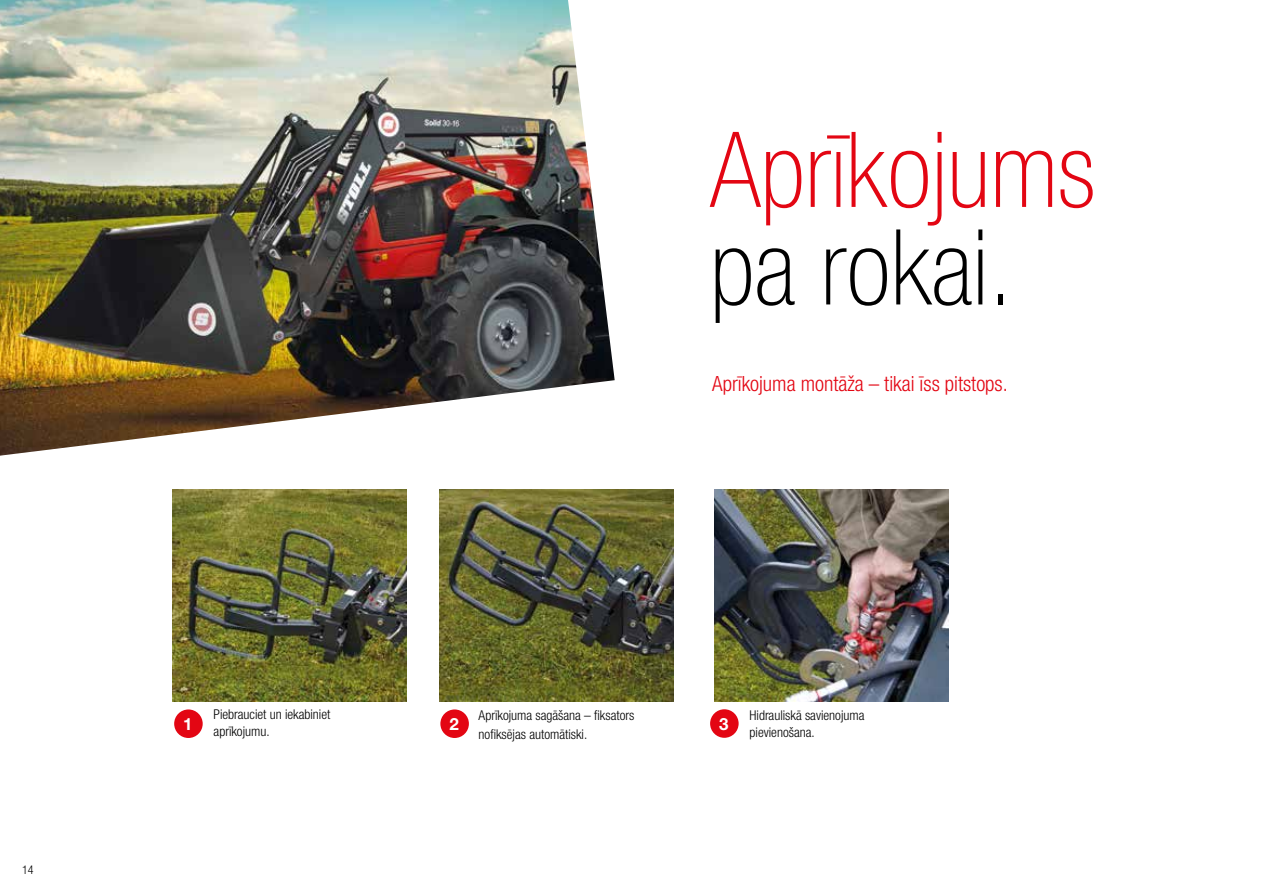
<style>
.page{position:relative;width:1263px;height:893px;background:#fff}
.page>*{position:absolute;margin:0;border:0;box-sizing:border-box;transform-origin:0 0}
.t1{font:100 condensed 105px "Helvetica Neue LT Com";color:#e30613}
.t2{font:100 condensed 105px "Helvetica Neue LT Com";color:#000}
.t3{font:300 condensed 21px "Helvetica Neue LTW1 G";color:#e30613}
.t4{font:700 16.8px "Helvetica Neue LTW1 G";color:#fff}
.t5{font:300 condensed 13.5px/16.5px "Helvetica Neue LTW1 G";color:#000}
.t6{font:300 condensed 12px "Helvetica Neue LTW1 G";color:#000}
</style>
<div class="page">
<img style="left:0;top:0;width:615px;height:456px">
<hr style="left:1262px;top:0;width:1px;height:893px;background:#5d656c">
<img style="left:172px;top:489px;width:234px;height:213px">
<img style="left:439px;top:489px;width:234px;height:213px">
<img style="left:714px;top:489px;width:234px;height:213px">
<div style="left:174px;top:709px;width:29px;height:29px;background:#e30613;border-radius:50%"></div>
<div style="left:440px;top:709px;width:29px;height:29px;background:#e30613;border-radius:50%"></div>
<div style="left:710px;top:709px;width:29px;height:29px;background:#e30613;border-radius:50%"></div>
<p class="t6" style="left:22px;top:863px;width:13px">14</p>
<h1 class="t1" style="left:710px;top:110px;width:386px">Aprīkojums</h1>
<h1 class="t2" style="left:710px;top:208px;width:305px">pa rokai.</h1>
<h2 class="t3" style="left:712px;top:371px;width:297px">Aprīkojuma montāža – tikai īss pitstops.</h2>
<p class="t5" style="left:214px;top:706px;width:118px">Piebrauciet un iekabiniet aprīkojumu.</p>
<p class="t5" style="left:479px;top:705px;width:157px;line-height:19.5px">Aprīkojuma sagāšana – fiksators nofiksējas automātiski.</p>
<p class="t5" style="left:750px;top:707px;width:116px">Hidrauliskā savienojuma pievienošana.</p>
<p class="t4" style="left:183px;top:714px;width:11px">1</p>
<p class="t4" style="left:449px;top:714px;width:11px">2</p>
<p class="t4" style="left:719px;top:713px;width:11px">3</p>
</div>
